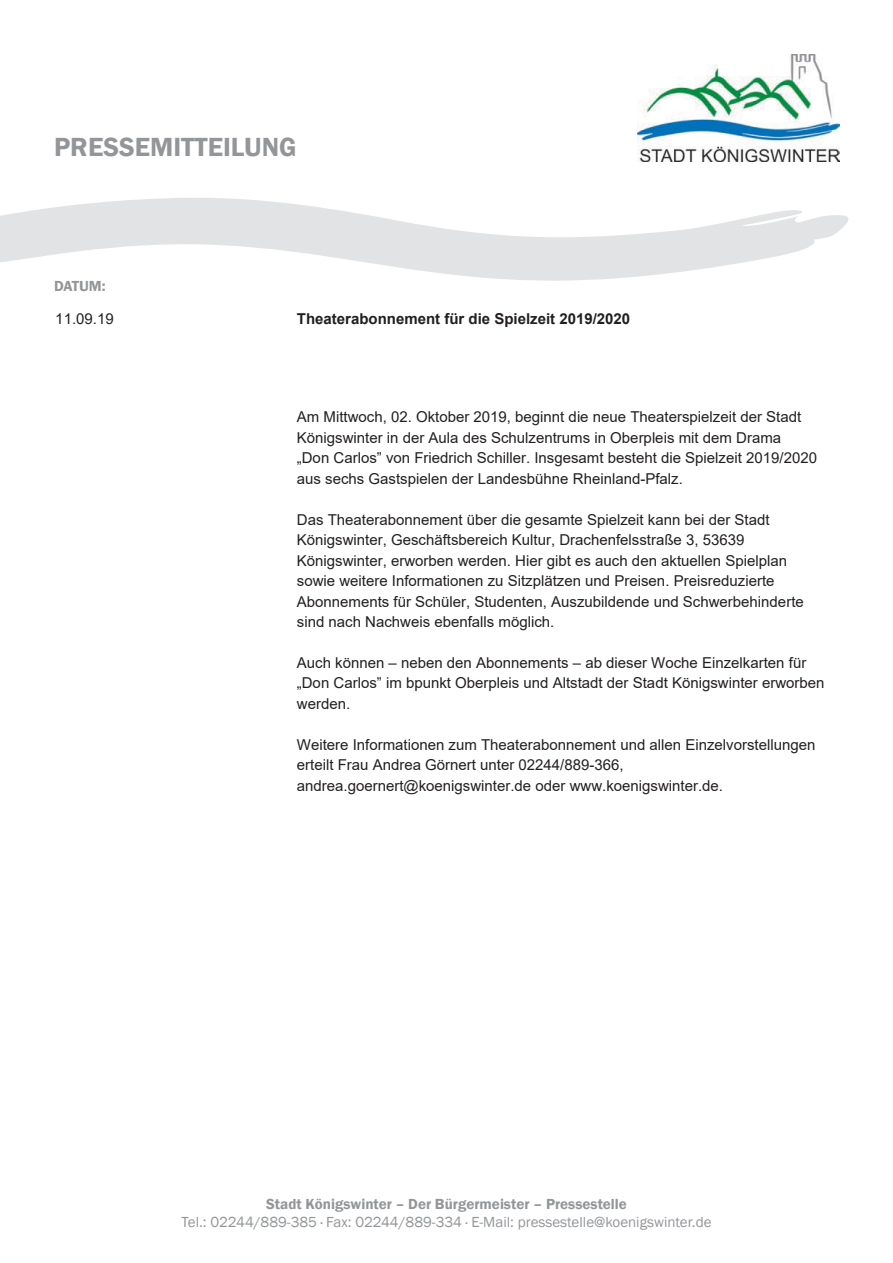
<style>
.page{position:relative;width:893px;height:1263px;background:#fff}
.page>*{position:absolute;margin:0;border:0;box-sizing:border-box;transform-origin:0 0}
.t1{font:600 27px "Franklin Gothic";color:#939598}
.t2{font:15px/20.4px "Arial";color:#231f20}
.t3{font:15px "Franklin Gothic";color:#939598}
.t4{font:600 15px "Franklin Gothic";color:#939598}
.t5{font:700 15px "Arial";color:#231f20}
</style>
<div class="page">
<img style="left:638px;top:54px;width:201px;height:108px">
<svg style="left:0;top:198px;width:849px;height:83px;fill:#e2e3e4"></svg>
<h1 class="t1" style="left:54px;top:131px;width:244px">PRESSEMITTEILUNG</h1>
<p class="t4" style="left:54px;top:278px;width:53px">DATUM:</p>
<p class="t2" style="left:55px;top:309px;width:60px">11.09.19</p>
<p class="t5" style="left:297px;top:310px;width:335px">Theaterabonnement für die Spielzeit 2019/2020</p>
<p class="t2" style="left:297px;top:407px;width:522px">Am Mittwoch, 02. Oktober 2019, beginnt die neue Theaterspielzeit der Stadt Königswinter in der Aula des Schulzentrums in Oberpleis mit dem Drama „Don Carlos” von Friedrich Schiller. Insgesamt besteht die Spielzeit 2019/2020 aus sechs Gastspielen der Landesbühne Rheinland-Pfalz.</p>
<p class="t2" style="left:297px;top:509px;width:508px">Das Theaterabonnement über die gesamte Spielzeit kann bei der Stadt Königswinter, Geschäftsbereich Kultur, Drachenfelsstraße 3, 53639<br>Königswinter, erworben werden. Hier gibt es auch den aktuellen Spielplan sowie weitere Informationen zu Sitzplätzen und Preisen. Preisreduzierte Abonnements für Schüler, Studenten, Auszubildende und Schwerbehinderte sind nach Nachweis ebenfalls möglich.</p>
<p class="t2" style="left:297px;top:653px;width:529px">Auch können – neben den Abonnements – ab dieser Woche Einzelkarten für „Don Carlos” im bpunkt Oberpleis und Altstadt der Stadt Königswinter erworben werden.</p>
<p class="t2" style="left:297px;top:734px;width:520px">Weitere Informationen zum Theaterabonnement und allen Einzelvorstellungen erteilt Frau Andrea Görnert unter 02244/889-366, andrea.goernert@koenigswinter.de oder www.koenigswinter.de.</p>
<p class="t4" style="left:266px;top:1196px;width:362px">Stadt Königswinter – Der Bürgermeister – Pressestelle</p>
<p class="t3" style="left:182px;top:1214px;width:531px">Tel.: 02244/889-385 · Fax: 02244/889-334 · E-Mail: pressestelle@koenigswinter.de</p>
</div>
